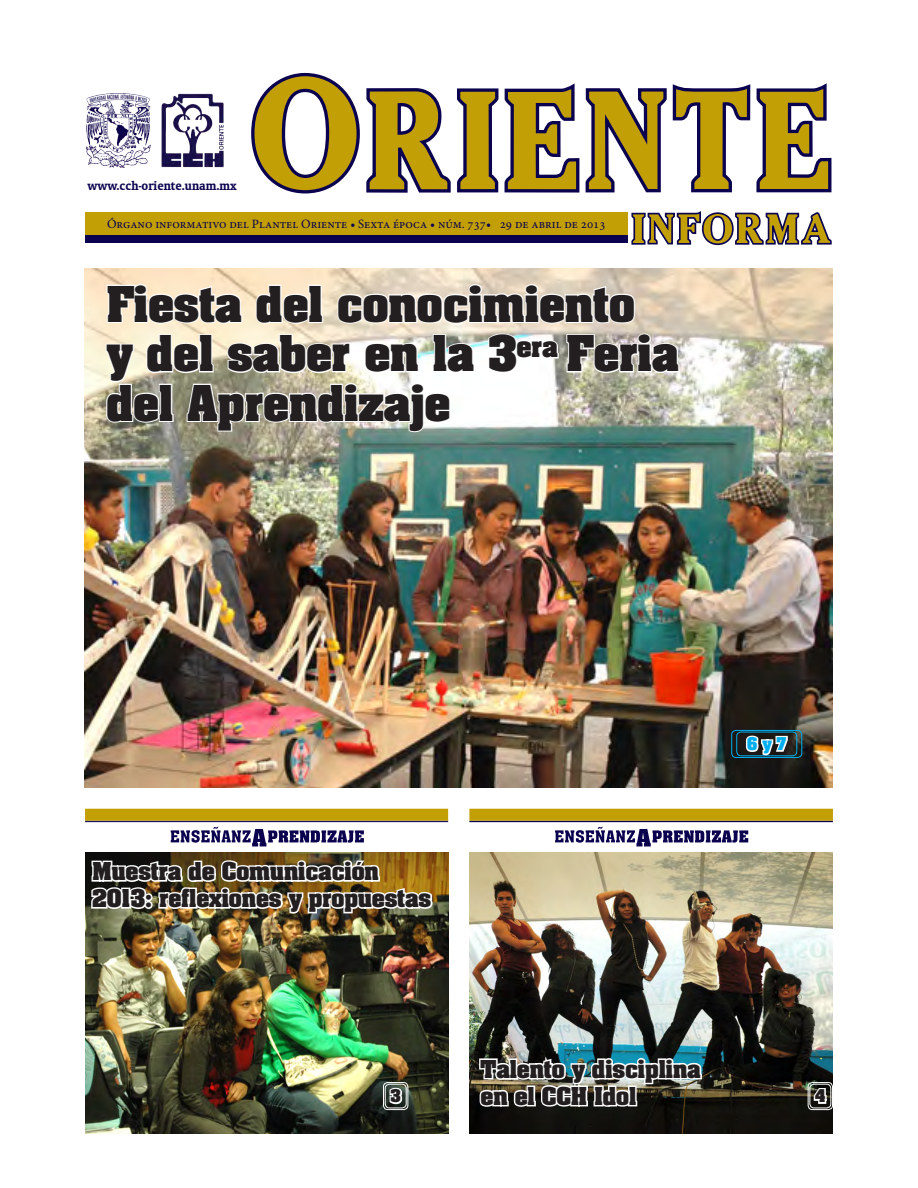
<style>
.page{position:relative;width:918px;height:1188px;background:#fff}
.page>*{position:absolute;margin:0;border:0;box-sizing:border-box;transform-origin:0 0}
.titular_pirmera_llam{font:700 42px "Aachen";color:#231f20}
.llamadas_peques_OK{font:700 21px "Aachen";color:#231f20}
.pase{font:700 15px "Aachen";color:#00aeef}
.pase-2{font:700 15px "Aachen";color:#231f20}
.t1{font:700 13.35px "Oranda BT";color:#0a024e}
.t2{font:12.75px "Minion Pro";color:#0a024e}
</style>
<div class="page">
<img style="left:469px;top:852px;width:364px;height:282px">
<img style="left:85px;top:852px;width:363px;height:282px">
<img style="left:84px;top:268px;width:749px;height:520px">
<img style="left:478px;top:1044px;width:225px;height:66px">
<svg style="left:104px;top:282px;width:577px;height:152px"></svg>
<div style="left:385px;top:1084px;width:22px;height:24px;border:1px solid #fff;border-radius:4px"></div>
<div style="left:383px;top:1082px;width:25px;height:28px;border:1px solid #fff;border-radius:4px"></div>
<svg style="left:387px;top:1086px;width:17px;height:20px"></svg>
<div style="left:809px;top:1084px;width:22px;height:24px;border:1px solid #fff;border-radius:4px"></div>
<div style="left:808px;top:1082px;width:25px;height:28px;border:1px solid #fff;border-radius:4px"></div>
<svg style="left:811px;top:1084px;width:17px;height:21px"></svg>
<div style="left:736px;top:732px;width:61px;height:24px;border:1px solid #00aeef;border-radius:4px"></div>
<div style="left:731px;top:730px;width:71px;height:28px;border:1px solid #00aeef;border-radius:4px"></div>
<svg style="left:744px;top:719px;width:45px;height:39px"></svg>
<svg style="left:555px;top:827px;width:193px;height:19px"></svg>
<img style="left:89px;top:827px;width:345px;height:107px">
<div style="left:85px;top:212px;width:543px;height:23px;background:#c39f06"></div>
<img style="left:85px;top:93px;width:139px;height:75px">
<div style="left:85px;top:235px;width:543px;height:8px;background:#0a024e"></div>
<svg style="left:631px;top:211px;width:71px;height:34px"></svg>
<svg style="left:703px;top:213px;width:30px;height:31px"></svg>
<div style="left:702px;top:212px;width:32px;height:33px;border:2px solid #0a024e;border-radius:50%"></div>
<div style="left:711px;top:217px;width:13px;height:23px;background:#fff;border-radius:50%"></div>
<div style="left:710px;top:216px;width:15px;height:25px;border:2px solid #0a024e;border-radius:50%"></div>
<svg style="left:735px;top:212px;width:97px;height:33px"></svg>
<div style="left:253px;top:74px;width:105px;height:118px;background:#c39f06;border-radius:50%"></div>
<div style="left:251px;top:73px;width:109px;height:120px;border:3px solid #0a024e;border-radius:50%"></div>
<div style="left:283px;top:90px;width:45px;height:86px;background:#fff;border-radius:50%"></div>
<div style="left:282px;top:89px;width:47px;height:89px;border:3px solid #0a024e;border-radius:50%"></div>
<svg style="left:366px;top:83px;width:466px;height:110px"></svg>
<hr style="left:373px;top:106px;width:3px;height:68px;background:#0a024e">
<hr style="left:85px;top:821px;width:363px;height:1px;background:#1c1459">
<div style="left:85px;top:809px;width:363px;height:12px;background:#c39f06;border:2px solid #c39f06"></div>
<hr style="left:469px;top:821px;width:364px;height:1px;background:#0a024e">
<div style="left:469px;top:809px;width:364px;height:12px;background:#c39f06;border:2px solid #c39f06"></div>
<p class="t1" style="left:87px;top:178px;width:151px">www.cch-oriente.unam.mx</p>
<p class="t2" style="left:107px;top:215px;width:500px">Órgano informativo del Plantel Oriente • Sexta época • núm. 737• 29 de abril de 2013</p>
<p class="titular_pirmera_llam" style="left:106px;top:272px;width:530px">Fiesta del conocimiento</p>
<p class="titular_pirmera_llam" style="left:106px;top:322px;width:574px">y del saber en la 3<sup>era</sup> Feria</p>
<p class="titular_pirmera_llam" style="left:106px;top:371px;width:346px">del Aprendizaje</p>
<p class="llamadas_peques_OK" style="left:92px;top:855px;width:288px">Muestra de Comunicación</p>
<p class="llamadas_peques_OK" style="left:92px;top:882px;width:341px">2013: reflexiones y propuestas</p>
<p class="pase" style="left:747px;top:733px;width:41px">6 y 7</p>
<p class="llamadas_peques_OK" style="left:480px;top:1053px;width:222px">Talento y disciplina</p>
<p class="llamadas_peques_OK" style="left:480px;top:1080px;width:157px">en el CCH Idol</p>
<p class="pase-2" style="left:391px;top:1085px;width:12px">3</p>
<p class="pase-2" style="left:815px;top:1085px;width:12px">4</p>
</div>
